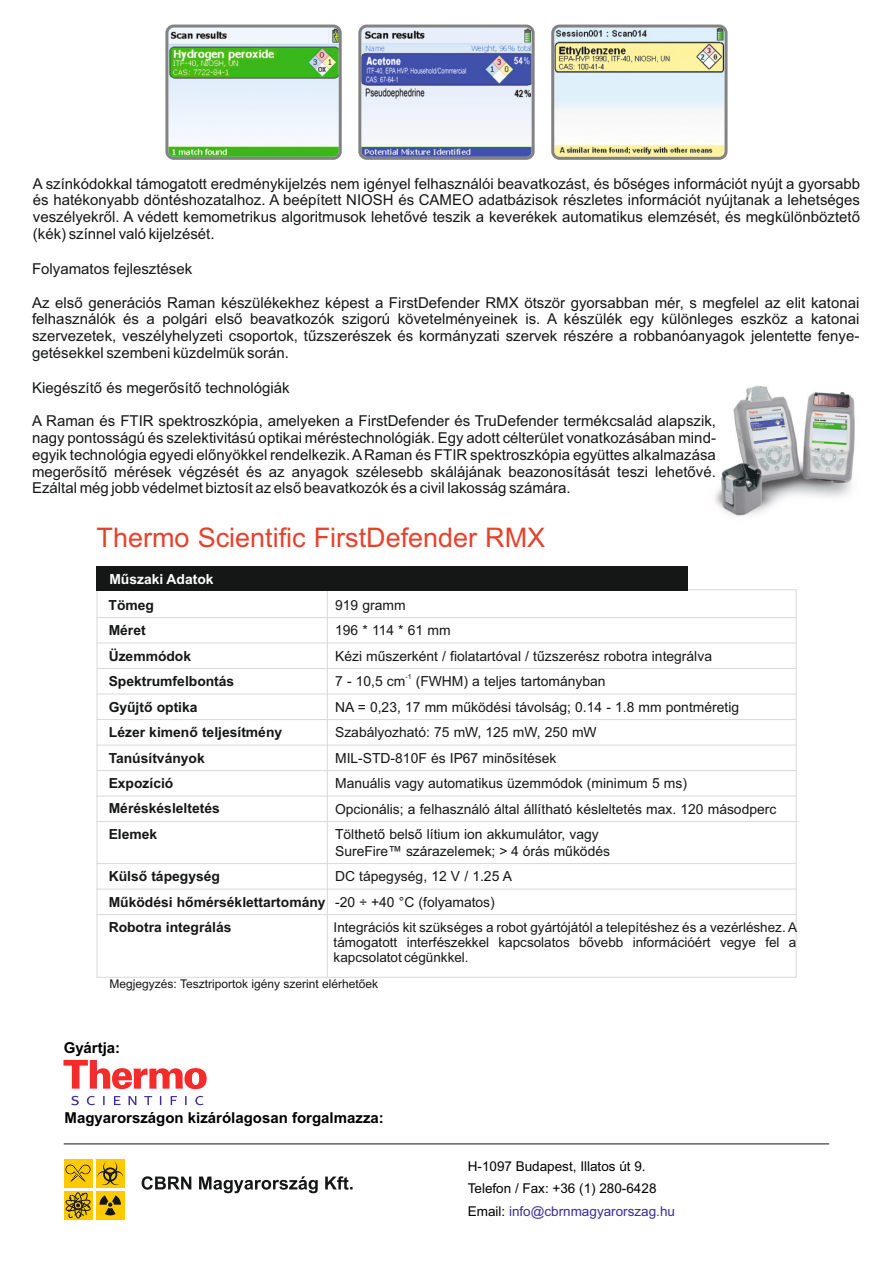
<style>
.page{position:relative;width:893px;height:1263px;background:#fff}
.page>*{position:absolute;margin:0;border:0;box-sizing:border-box;transform-origin:0 0}
.t1{font:27px "Arial";color:#e7412d}
.t2{font:15px/16.8px "Arial";color:#151616;text-align:justify}
.t3{font:700 15px "Arial";color:#000}
.t4{font:13.8px/16.5px "Arial";color:#151616}
.t5{font:700 13.8px/25.5px "Arial";color:#151616}
.t6{font:700 13.8px "Arial";color:#fff}
.t7{font:13.5px/15.1px "Arial";color:#151616;text-align:justify}
.t8{font:13.5px/22.6px "Arial";color:#000}
.t9{font:12px "Arial";color:#151616}
.t10{font:6.9px "Arial";color:#151616}
.s1{font-weight:400}
.s2{color:#3c2b99}
</style>
<div class="page">
<img style="left:168px;top:28px;width:171px;height:129px;border-radius:5px">
<div style="left:165px;top:25px;width:177px;height:135px;border:3px solid #818281;border-radius:7px"></div>
<img style="left:361px;top:28px;width:171px;height:129px;border-radius:5px">
<div style="left:358px;top:25px;width:177px;height:135px;border:3px solid #818281;border-radius:7px"></div>
<img style="left:554px;top:28px;width:170px;height:129px;border-radius:5px">
<div style="left:551px;top:25px;width:176px;height:135px;border:3px solid #818281;border-radius:7px"></div>
<img style="left:715px;top:385px;width:140px;height:131px">
<hr style="left:327px;top:590px;width:1px;height:387px;background:#d9d9da">
<div style="left:97px;top:566px;width:591px;height:25px;background:#151616"></div>
<hr style="left:97px;top:617px;width:699px;height:1px;background:#d9d9da">
<hr style="left:97px;top:643px;width:699px;height:1px;background:#d9d9da">
<hr style="left:97px;top:668px;width:699px;height:1px;background:#d9d9da">
<hr style="left:97px;top:694px;width:699px;height:1px;background:#d9d9da">
<hr style="left:97px;top:719px;width:699px;height:1px;background:#d9d9da">
<hr style="left:97px;top:745px;width:699px;height:1px;background:#d9d9da">
<hr style="left:97px;top:770px;width:699px;height:1px;background:#d9d9da">
<hr style="left:97px;top:796px;width:699px;height:1px;background:#d9d9da">
<hr style="left:97px;top:821px;width:701px;height:1px;background:#d9d9da">
<hr style="left:97px;top:863px;width:699px;height:1px;background:#d9d9da">
<hr style="left:97px;top:889px;width:699px;height:1px;background:#d9d9da">
<hr style="left:97px;top:914px;width:699px;height:1px;background:#d9d9da">
<svg style="left:63px;top:1060px;width:144px;height:29px"></svg>
<svg style="left:71px;top:1096px;width:133px;height:9px"></svg>
<hr style="left:64px;top:1144px;width:765px;height:1px;background:#151616">
<div style="left:96px;top:1191px;width:29px;height:29px;background:#fdc900"></div>
<svg style="left:99px;top:1195px;width:22px;height:20px"></svg>
<div style="left:96px;top:1159px;width:29px;height:28px;background:#fdc900"></div>
<svg style="left:97px;top:1161px;width:26px;height:24px"></svg>
<div style="left:64px;top:1191px;width:28px;height:29px;background:#fdc900"></div>
<svg style="left:65px;top:1192px;width:26px;height:27px"></svg>
<div style="left:64px;top:1159px;width:28px;height:28px;background:#fdc900"></div>
<svg style="left:65px;top:1164px;width:26px;height:18px"></svg>
<svg style="left:142px;top:1176px;width:211px;height:17px"></svg>
<p class="t2" style="left:33px;top:176px;width:829px">A színkódokkal támogatott eredménykijelzés nem igényel felhasználói beavatkozást, és bőséges információt nyújt a gyorsabb és hatékonyabb döntéshozatalhoz. A beépített NIOSH és CAMEO adatbázisok részletes információt nyújtanak a lehetséges veszélyekről. A védett kemometrikus algoritmusok lehetővé teszik a keverékek automatikus elemzését, és megkülönböztető (kék) színnel való kijelzését.</p>
<p class="t2" style="left:32px;top:262px;width:162px">Folyamatos fejlesztések</p>
<p class="t2" style="left:32px;top:295px;width:829px">Az első generációs Raman készülékekhez képest a FirstDefender RMX ötször gyorsabban mér, s megfelel az elit katonai felhasználók és a polgári első beavatkozók szigorú követelményeinek is. A készülék egy különleges eszköz a katonai szervezetek, veszélyhelyzeti csoportok, tűzszerészek és kormányzati szervek részére a robbanóanyagok jelentette fenye&shy;getésekkel szembeni küzdelmük során.</p>
<p class="t2" style="left:32px;top:380px;width:259px">Kiegészítő és megerősítő technológiák</p>
<p class="t2" style="left:32px;top:414px;width:685px">A Raman és FTIR spektroszkópia, amelyeken a FirstDefender és TruDefender termékcsalád alapszik, nagy pontosságú és szelektivitású optikai méréstechnológiák. Egy adott célterület vonatkozásában mind&shy;egyik technológia egyedi előnyökkel rendelkezik. ARaman és FTIR spektroszkópia együttes alkalmazása megerősítő mérések végzését és az anyagok szélesebb skálájának beazonosítását teszi lehetővé.<br>Ezáltal még jobb védelmet biztosít az első beavatkozók és a civil lakosság számára.</p>
<h1 class="t1" style="left:97px;top:527px;width:450px">Thermo Scientific FirstDefender RMX</h1>
<p class="t6" style="left:109px;top:574px;width:106px">Műszaki Adatok</p>
<p class="t5" style="left:109px;top:593px;width:47px">Tömeg</p>
<p class="t4" style="left:335px;top:598px;width:72px">919 gramm</p>
<p class="t5" style="left:109px;top:619px;width:39px">Méret</p>
<p class="t4" style="left:335px;top:623px;width:117px">196 * 114 * 61 mm</p>
<p class="t5" style="left:109px;top:644px;width:84px">Üzemmódok</p>
<p class="t4" style="left:335px;top:649px;width:378px">Kézi műszerként / fiolatartóval / tűzszerész robotra integrálva</p>
<p class="t5" style="left:109px;top:670px;width:127px">Spektrumfelbontás</p>
<p class="t10" style="left:405px;top:674px;width:8px">-1</p>
<p class="t4" style="left:335px;top:674px;width:272px">7 - 10,5 cm (FWHM) a teljes tartományban</p>
<p class="t5" style="left:109px;top:695px;width:90px">Gyűjtő optika</p>
<p class="t4" style="left:335px;top:700px;width:405px">NA = 0,23, 17 mm működési távolság; 0.14 - 1.8 mm pontméretig</p>
<p class="t5" style="left:109px;top:721px;width:175px">Lézer kimenő teljesítmény</p>
<p class="t4" style="left:335px;top:725px;width:263px">Szabályozható: 75 mW, 125 mW, 250 mW</p>
<p class="t5" style="left:109px;top:746px;width:98px">Tanúsítványok</p>
<p class="t4" style="left:335px;top:751px;width:223px">MIL-STD-810F és IP67 minősítések</p>
<p class="t5" style="left:109px;top:772px;width:66px">Expozíció</p>
<p class="t4" style="left:335px;top:776px;width:353px">Manuális vagy automatikus üzemmódok (minimum 5 ms)</p>
<p class="t5" style="left:109px;top:797px;width:113px">Méréskésleltetés</p>
<p class="t4" style="left:335px;top:802px;width:443px">Opcionális; a felhasználó által állítható késleltetés max. 120 másodperc</p>
<p class="t5" style="left:109px;top:823px;width:50px">Elemek</p>
<p class="t4" style="left:335px;top:827px;width:276px">Tölthető belső lítium ion akkumulátor, vagy<br>SureFire™ szárazelemek; &gt; 4 órás működés</p>
<p class="t5" style="left:109px;top:865px;width:113px">Külső tápegység</p>
<p class="t5" style="left:109px;top:865px;width:405px;text-indent:226px"><span class="s1">DC tápegység, 12 V / 1.25 A<br></span>Működési hőmérséklettartomány <span class="s1">-20 ÷ +40 °C (folyamatos)<br></span>Robotra integrálás</p>
<p class="t7" style="left:334px;top:921px;width:465px">Integrációs kit szükséges a robot gyártójától a telepítéshez és a vezérléshez. A támogatott interfészekkel kapcsolatos bővebb információért vegye fel a kapcsolatot cégünkkel.</p>
<p class="t9" style="left:110px;top:979px;width:270px">Megjegyzés: Tesztriportok igény szerint elérhetőek</p>
<p class="t3" style="left:64px;top:1042px;width:58px">Gyártja:</p>
<p class="t3" style="left:65px;top:1112px;width:321px">Magyarországon kizárólagosan forgalmazza:</p>
<p class="t8" style="left:468px;top:1156px;width:209px">H-1097 Budapest, Illatos út 9.<br>Telefon / Fax: +36 (1) 280-6428<br>Email: <span class="s2">info@cbrnmagyarorszag.hu</span></p>
</div>
